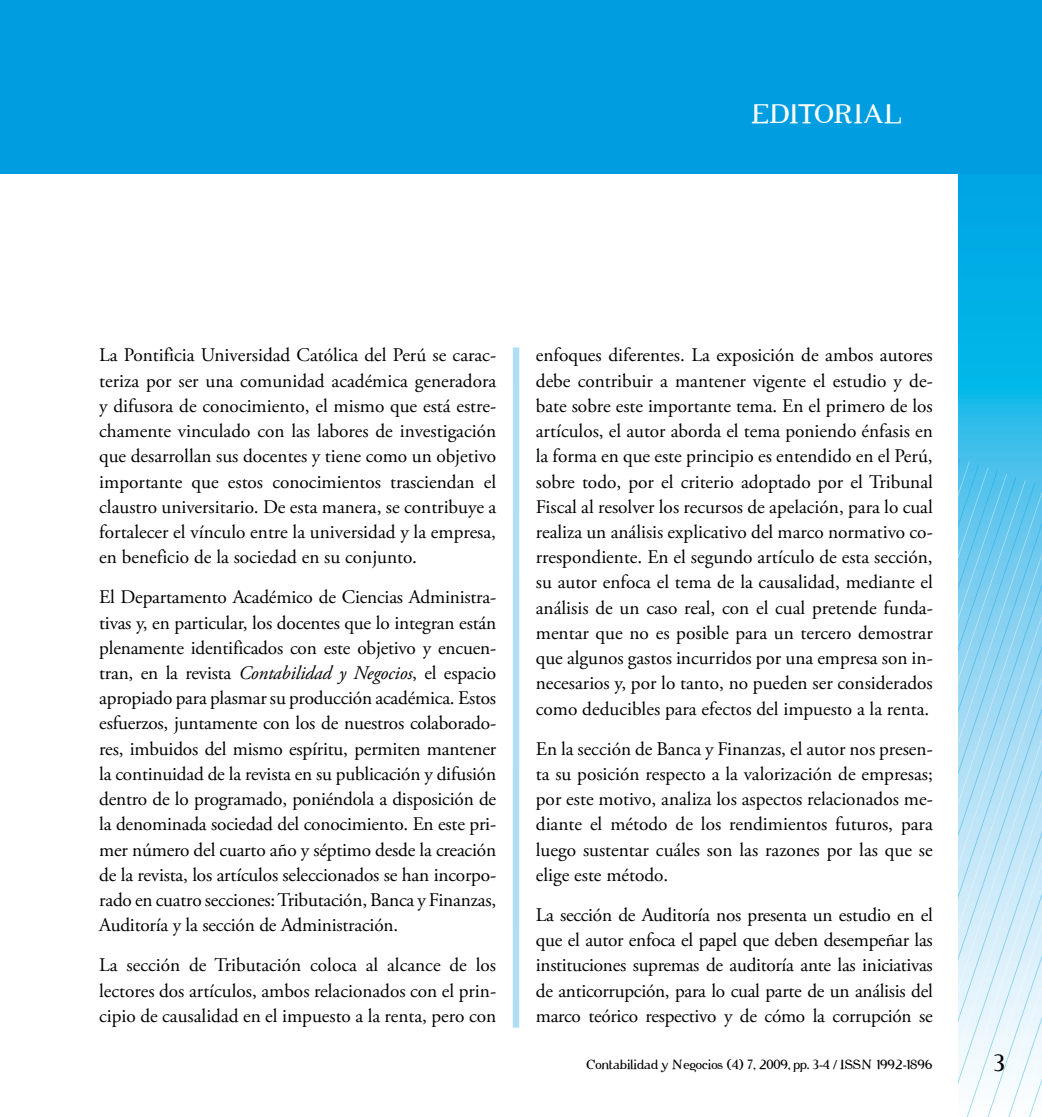
<style>
.page{position:relative;width:1042px;height:1117px;background:#fff}
.page>*{position:absolute;margin:0;border:0;box-sizing:border-box;transform-origin:0 0}
.t1{font:24.5px "Cipher";letter-spacing:-.015em;color:#fff}
.t2{font:19.25px/25.2px "Adobe Garamond Pro";letter-spacing:-.01em;color:#000;text-align:justify}
.t3{font:12.25px "Cipher";color:#000}
.s1{font-style:italic}
</style>
<div class="page">
<svg style="left:958px;top:174px;width:84px;height:312px;background:#10b3e7"></svg>
<svg style="left:958px;top:552px;width:84px;height:564px;background:#b5e2f5"></svg>
<svg style="left:968px;top:558px;width:74px;height:558px;background:#bbe4f6"></svg>
<div style="left:0;top:0;width:1042px;height:174px;background:#009ee0"></div>
<div style="left:513px;top:347px;width:6px;height:680px;background:#b0dff5"></div>
<p class="t1" style="left:752px;top:99px;width:152px">EDITORIAL</p>
<p class="t2" style="left:99px;top:343px;width:399px">La Pontificia Universidad Católica del Perú se carac&shy;teriza por ser una comunidad académica generadora y difusora de conocimiento, el mismo que está estre&shy;chamente vinculado con las labores de investigación que desarrollan sus docentes y tiene como un objetivo importante que estos conocimientos trasciendan el claustro universitario. De esta manera, se contribuye a fortalecer el vínculo entre la universidad y la empresa, en beneficio de la sociedad en su conjunto.</p>
<p class="t2" style="left:99px;top:585px;width:398px">El Departamento Académico de Ciencias Administra&shy;tivas y, en particular, los docentes que lo integran están plenamente identificados con este objetivo y encuen&shy;tran, en la revista <span class="s1">Contabilidad y Negocios</span>, el espacio apropiado para plasmar su producción académica. Estos esfuerzos, juntamente con los de nuestros colaborado&shy;res, imbuidos del mismo espíritu, permiten mantener la continuidad de la revista en su publicación y difusión dentro de lo programado, poniéndola a disposición de la denominada sociedad del conocimiento. En este pri&shy;mer número del cuarto año y séptimo desde la creación de la revista, los artículos seleccionados se han incorpo&shy;rado en cuatro secciones: Tributación, Banca y Finanzas, Auditoría y la sección de Administración.</p>
<p class="t2" style="left:99px;top:953px;width:398px">La sección de Tributación coloca al alcance de los lectores dos artículos, ambos relacionados con el prin&shy;cipio de causalidad en el impuesto a la renta, pero con</p>
<p class="t2" style="left:536px;top:343px;width:398px">enfoques diferentes. La exposición de ambos autores debe contribuir a mantener vigente el estudio y de&shy;bate sobre este importante tema. En el primero de los artículos, el autor aborda el tema poniendo énfasis en la forma en que este principio es entendido en el Perú, sobre todo, por el criterio adoptado por el Tribunal Fiscal al resolver los recursos de apelación, para lo cual realiza un análisis explicativo del marco normativo co&shy;rrespondiente. En el segundo artículo de esta sección, su autor enfoca el tema de la causalidad, mediante el análisis de un caso real, con el cual pretende funda&shy;mentar que no es posible para un tercero demostrar que algunos gastos incurridos por una empresa son in&shy;necesarios y, por lo tanto, no pueden ser considerados como deducibles para efectos del impuesto a la renta.</p>
<p class="t2" style="left:536px;top:736px;width:398px">En la sección de Banca y Finanzas, el autor nos presen&shy;ta su posición respecto a la valorización de empresas; por este motivo, analiza los aspectos relacionados me&shy;diante el método de los rendimientos futuros, para luego sustentar cuáles son las razones por las que se elige este método.</p>
<p class="t2" style="left:536px;top:902px;width:398px">La sección de Auditoría nos presenta un estudio en el que el autor enfoca el papel que deben desempeñar las instituciones supremas de auditoría ante las iniciativas de anticorrupción, para lo cual parte de un análisis del marco teórico respectivo y de cómo la corrupción se</p>
<p class="t3" style="left:587px;top:1057px;width:347px">Contabilidad y Negocios (4) 7, 2009, pp. 3-4 / ISSN 1992-1896</p>
</div>
